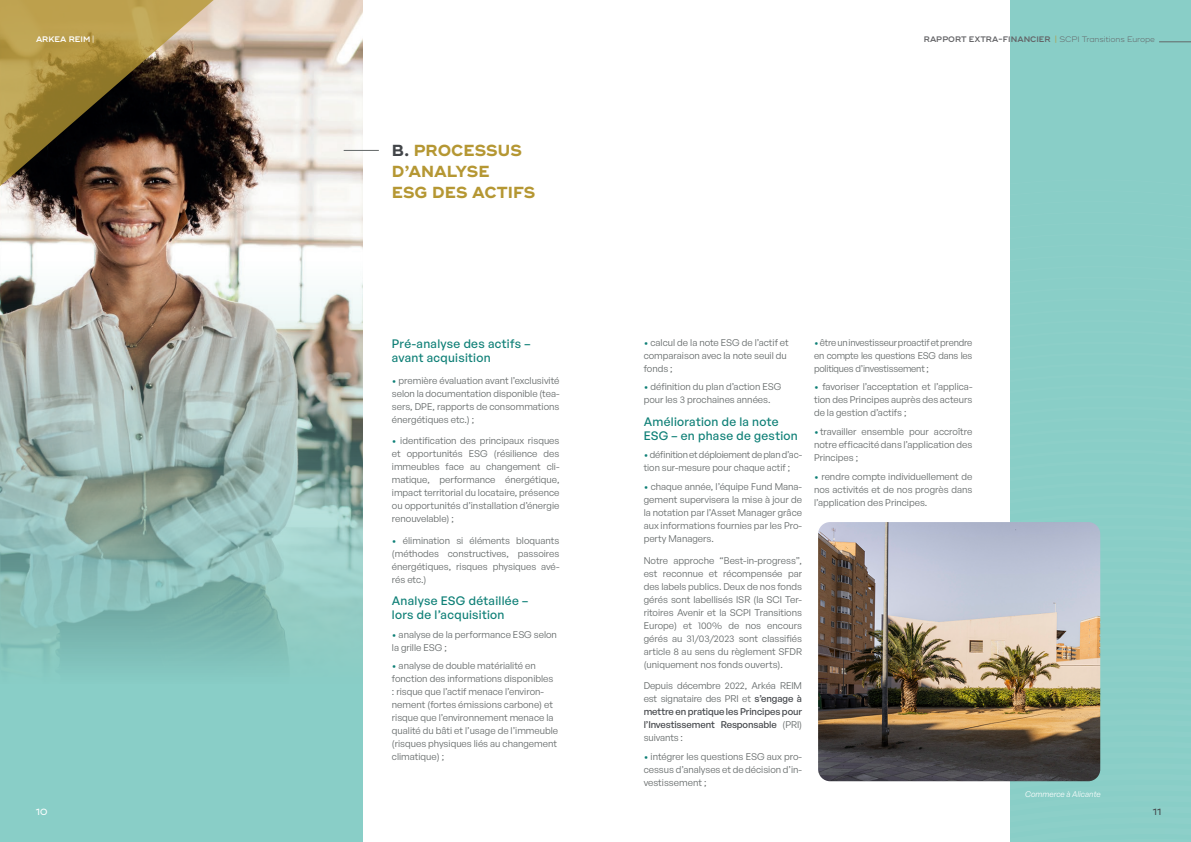
<style>
.page{position:relative;width:1191px;height:842px;background:#fff}
.page>*{position:absolute;margin:0;border:0;box-sizing:border-box;transform-origin:0 0}
.SOUS_TITRE_1_AUBERGI{font:700 16px/21px "Ridley Grotesk";color:#b59733}
.texte_courant{font:500 12px/14px "General Sans";letter-spacing:.025em;color:#0f8077}
.texte_courant___serr{font:9.5px/13px "General Sans";color:#626767;text-align:justify}
.texte_courant-2{font:9.5px/13px "General Sans";color:#626767;text-align:justify}
.texte_courant-3{font:500 9.5px/13px "General Sans";letter-spacing:-.01em;color:#424549;text-align:justify}
.texte_courant___serr-2{font:9.5px/13px "General Sans";letter-spacing:-.02em;color:#626767}
.t1{font:500 9px "Ridley Grotesk";color:#424549}
.t2{font:500 9px "Ridley Grotesk";color:#fff}
.t3{font:600 8px "Ridley Grotesk";color:#636366}
.source{font:italic 8px "General Sans";color:#fff}
.t4{font:600 8px "Ridley Grotesk";color:#fff}
.s1{font-weight:400}
.s2{font-weight:400;color:#b59733}
.s3{font-weight:300}
.s4{color:#424549}
.s5{color:#0f8077}
.s6{font-weight:400;color:#626767}
</style>
<div class="page">
<img style="left:0;top:0;width:362px;height:261px">
<svg style="left:0;top:261px;width:362px;height:581px;background:#97bdb6"></svg>
<div style="left:1011px;top:0;width:180px;height:15px;background:#89cec7"></div>
<div style="left:1011px;top:59px;width:180px;height:15px;background:#89cec7"></div>
<div style="left:1011px;top:74px;width:180px;height:15px;background:#89cec7"></div>
<div style="left:1011px;top:89px;width:180px;height:15px;background:#89cec7"></div>
<div style="left:1011px;top:104px;width:180px;height:15px;background:#89cec7"></div>
<div style="left:1011px;top:119px;width:180px;height:15px;background:#89cec7"></div>
<div style="left:1011px;top:134px;width:180px;height:15px;background:#89cec7"></div>
<div style="left:1011px;top:149px;width:180px;height:15px;background:#89cec7"></div>
<div style="left:1011px;top:164px;width:180px;height:14px;background:#89cec7"></div>
<div style="left:1011px;top:178px;width:180px;height:15px;background:#89cec7"></div>
<div style="left:1011px;top:193px;width:180px;height:15px;background:#89cec7"></div>
<div style="left:1011px;top:208px;width:180px;height:15px;background:#89cec7"></div>
<div style="left:1011px;top:223px;width:180px;height:15px;background:#89cec7"></div>
<div style="left:1011px;top:238px;width:180px;height:15px;background:#89cec7"></div>
<div style="left:1011px;top:253px;width:180px;height:15px;background:#89cec7"></div>
<div style="left:1011px;top:268px;width:180px;height:15px;background:#89cec7"></div>
<div style="left:1011px;top:283px;width:180px;height:15px;background:#89cec7"></div>
<div style="left:1011px;top:298px;width:180px;height:14px;background:#89cec7"></div>
<div style="left:1011px;top:312px;width:180px;height:15px;background:#89cec7"></div>
<div style="left:1011px;top:327px;width:180px;height:15px;background:#89cec7"></div>
<div style="left:1011px;top:342px;width:180px;height:15px;background:#89cec7"></div>
<div style="left:1011px;top:357px;width:180px;height:15px;background:#89cec7"></div>
<div style="left:1011px;top:372px;width:180px;height:15px;background:#89cec7"></div>
<div style="left:1011px;top:387px;width:180px;height:15px;background:#89cec7"></div>
<div style="left:1011px;top:402px;width:180px;height:15px;background:#89cec7"></div>
<div style="left:1011px;top:417px;width:180px;height:14px;background:#89cec7"></div>
<div style="left:1011px;top:431px;width:180px;height:15px;background:#89cec7"></div>
<div style="left:1011px;top:446px;width:180px;height:15px;background:#89cec7"></div>
<div style="left:1011px;top:461px;width:180px;height:15px;background:#89cec7"></div>
<div style="left:1011px;top:476px;width:180px;height:15px;background:#89cec7"></div>
<div style="left:1011px;top:491px;width:180px;height:15px;background:#89cec7"></div>
<div style="left:1011px;top:506px;width:180px;height:15px;background:#89cec7"></div>
<svg style="left:1011px;top:521px;width:180px;height:15px"></svg>
<svg style="left:1100px;top:536px;width:91px;height:14px"></svg>
<svg style="left:1100px;top:550px;width:91px;height:15px"></svg>
<svg style="left:1100px;top:565px;width:91px;height:15px"></svg>
<svg style="left:1100px;top:580px;width:91px;height:15px"></svg>
<svg style="left:1100px;top:595px;width:91px;height:15px"></svg>
<svg style="left:1100px;top:610px;width:91px;height:15px"></svg>
<div style="left:1011px;top:625px;width:180px;height:217px;background:#8acec7"></div>
<svg style="left:0;top:0;width:219px;height:201px;background:#776138"></svg>
<div style="left:1149px;top:25px;width:42px;height:34px;background:#89cec7"></div>
<hr style="left:1159px;top:42px;width:32px;height:1px;background:#626767">
<img style="left:818px;top:522px;width:282px;height:259px">
<hr style="left:344px;top:150px;width:35px;height:1px;background:#626767">
<p class="t4" style="left:36px;top:35px;width:60px">ARKEA REIM <span class="s1">|</span></p>
<p class="t3" style="left:924px;top:35px;width:233px">RAPPORT EXTRA-FINANCIER <span class="s2">|</span> <span class="s3">SCPI Transitions Europe</span></p>
<p class="t2" style="left:36px;top:806px;width:13px">10</p>
<p class="SOUS_TITRE_1_AUBERGI" style="left:392px;top:140px;width:145px"><span class="s4">B.</span> PROCESSUS<br>D’ANALYSE<br>ESG DES ACTIFS</p>
<p class="texte_courant" style="left:392px;top:336px;width:140px">Pré-analyse des actifs – avant acquisition</p>
<p class="texte_courant-2" style="left:392px;top:373px;width:169px"><span class="s5">•</span> première évaluation avant l’exclusivité selon la documentation disponible (tea&shy;sers, DPE, rapports de consommations énergétiques etc.) ;</p>
<p class="texte_courant-2" style="left:392px;top:434px;width:169px"><span class="s5">•</span> identification des principaux risques et opportunités ESG (résilience des immeubles face au changement cli&shy;matique, performance énergétique, impact territorial du locataire, présence ou opportunités d’installation d’énergie renouvelable) ;</p>
<p class="texte_courant-2" style="left:392px;top:533px;width:169px"><span class="s5">•</span> élimination si éléments bloquants (méthodes constructives, passoires énergétiques, risques physiques avé&shy;rés etc.)</p>
<p class="texte_courant" style="left:392px;top:593px;width:138px">Analyse ESG détaillée – lors de l’acquisition</p>
<p class="texte_courant___serr" style="left:392px;top:628px;width:167px"><span class="s5">•</span> analyse de la performance ESG selon la grille ESG ;</p>
<p class="texte_courant___serr" style="left:392px;top:659px;width:168px;text-align:left"><span class="s5">•</span> analyse de double matérialité en fonction des informations disponibles<br>: risque que l’actif menace l’environ&shy;nement (fortes émissions carbone) et risque que l’environnement menace la qualité du bâti et l’usage de l’immeuble (risques physiques liés au changement climatique) ;</p>
<p class="texte_courant___serr" style="left:643px;top:335px;width:147px;text-align:left"><span class="s5">•</span> calcul de la note ESG de l’actif et comparaison avec la note seuil du fonds ;</p>
<p class="texte_courant___serr" style="left:643px;top:380px;width:139px"><span class="s5">•</span> définition du plan d’action ESG pour les 3 prochaines années.</p>
<p class="texte_courant" style="left:643px;top:414px;width:156px">Amélioration de la note<br>ESG – en phase de gestion</p>
<p class="texte_courant___serr-2" style="left:643px;top:448px;width:160px"><span class="s5">•</span> définition et déploiement de plan d’ac&shy;tion sur-mesure pour chaque actif ;</p>
<p class="texte_courant___serr" style="left:643px;top:480px;width:160px"><span class="s5">•</span> chaque année, l’équipe Fund Mana&shy;gement supervisera la mise à jour de la notation par l’Asset Manager grâce aux informations fournies par les Pro&shy;perty Managers.</p>
<p class="texte_courant-2" style="left:643px;top:553px;width:160px">Notre approche “Best-in-progress”, est reconnue et récompensée par des labels publics. Deux de nos fonds gérés sont labellisés ISR (la SCI Ter&shy;ritoires Avenir et la SCPI Transitions Europe) et 100% de nos encours gérés au 31/03/2023 sont classifiés article 8 au sens du règlement SFDR (uniquement nos fonds ouverts).</p>
<p class="texte_courant-3" style="left:643px;top:679px;width:160px"><span class="s6">Depuis décembre 2022, Arkéa REIM est signataire des PRI et</span> s’engage à mettre en pratique les Principes pour l’Investissement Responsable <span class="s6">(PRI) suivants :</span></p>
<p class="texte_courant___serr" style="left:643px;top:750px;width:160px"><span class="s5">•</span> intégrer les questions ESG aux pro&shy;cessus d’analyses et de décision d’in&shy;vestissement ;</p>
<p class="texte_courant___serr" style="left:814px;top:335px;width:160px"><span class="s5">•</span> être uninvestisseur proactifetprendre en compte les questions ESG dans les politiques d’investissement ;</p>
<p class="texte_courant___serr" style="left:814px;top:380px;width:160px"><span class="s5">•</span> favoriser l’acceptation et l’applica&shy;tion des Principes auprès des acteurs de la gestion d’actifs ;</p>
<p class="texte_courant___serr" style="left:814px;top:425px;width:160px"><span class="s5">•</span>travailler ensemble pour accroître notre efficacité dans l’application des Principes ;</p>
<p class="texte_courant___serr" style="left:814px;top:469px;width:160px"><span class="s5">•</span> rendre compte individuellement de nos activités et de nos progrès dans l’application des Principes.</p>
<p class="source" style="left:1025px;top:789px;width:77px">Commerce à Alicante</p>
<p class="t1" style="left:1152px;top:806px;width:10px">11</p>
</div>
